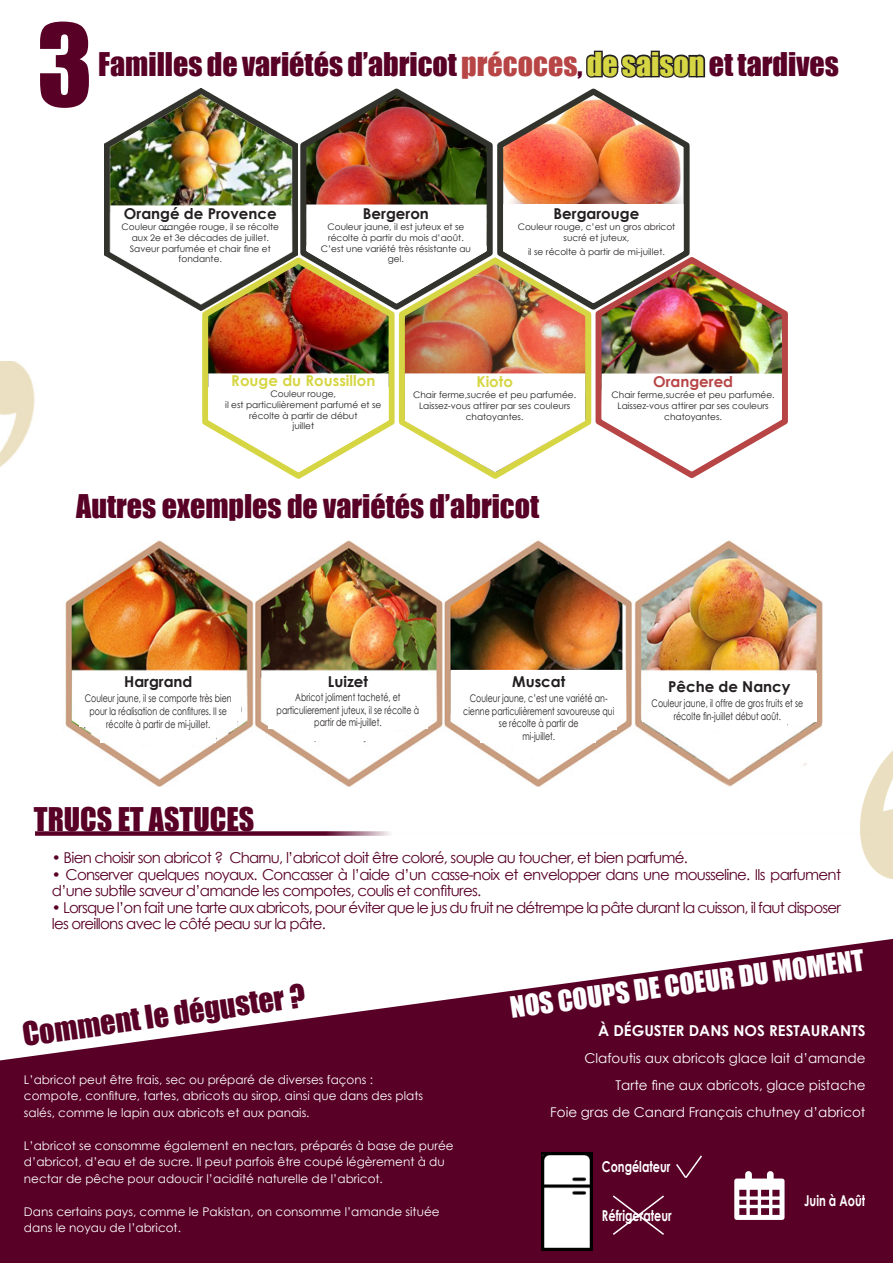
<style>
.page{position:relative;width:893px;height:1263px;background:#fff}
.page>*{position:absolute;margin:0;border:0;box-sizing:border-box;transform-origin:0 0}
.t1{font:105px "Impact";color:#580026}
.t2{font:30px "Impact";color:#580026}
.t3{font:27px "Impact";color:#fff}
.t4{font:15px/16.5px "Century Gothic";letter-spacing:-.05em;color:#580026}
.t5{font:700 15px "Century Gothic";color:#231f20}
.t6{font:700 15px "Century Gothic";color:#fff;scale:.75 1}
.t7{font:700 15px "Century Gothic";color:#fff}
.t8{font:700 15px "Century Gothic";color:#d6d645}
.t9{font:700 15px "Century Gothic";color:#b84546}
.t10{font:13.5px "Century Gothic";color:#fff}
.t11{font:12px/16.5px "Century Gothic";color:#fff}
.t12{font:10.5px/12.6px "Century Gothic";color:#231f20;text-align:center;scale:.75 1}
.t13{font:9px/10.8px "Century Gothic";color:#231f20;text-align:center}
.s1{color:#b84546}
.s2{color:#d6d645}
</style>
<div class="page">
<img style="left:860px;top:751px;width:33px;height:129px">
<img style="left:0;top:361px;width:35px;height:106px">
<svg style="left:0;top:939px;width:893px;height:324px;fill:#580026"></svg>
<svg style="left:586px;top:50px;width:120px;height:28px"></svg>
<img style="left:595px;top:257px;width:193px;height:222px">
<svg style="left:602px;top:373px;width:180px;height:98px"></svg>
<img style="left:199px;top:310px;width:195px;height:169px">
<svg style="left:208px;top:373px;width:181px;height:99px"></svg>
<img style="left:394px;top:314px;width:198px;height:165px">
<svg style="left:405px;top:373px;width:180px;height:99px"></svg>
<img style="left:105px;top:89px;width:190px;height:221px">
<img style="left:295px;top:88px;width:197px;height:226px">
<img style="left:306px;top:201px;width:181px;height:103px">
<img style="left:492px;top:88px;width:201px;height:226px">
<img style="left:503px;top:195px;width:180px;height:108px">
<div style="left:118px;top:208px;width:158px;height:21px;background:#fff"></div>
<div style="left:320px;top:208px;width:158px;height:28px;background:#fff"></div>
<div style="left:523px;top:208px;width:157px;height:28px;background:#fff"></div>
<img style="left:65px;top:540px;width:757px;height:247px">
<svg style="left:35px;top:831px;width:839px;height:5px"></svg>
<svg style="left:734px;top:1171px;width:50px;height:49px"></svg>
<img style="left:541px;top:1153px;width:51px;height:98px">
<svg style="left:676px;top:1155px;width:27px;height:25px"></svg>
<svg style="left:612px;top:1195px;width:53px;height:41px;background:#661638"></svg>
<div style="left:431px;top:571px;width:30px;height:8px;background:#fff"></div>
<div style="left:642px;top:673px;width:175px;height:48px;background:#fff"></div>
<div style="left:451px;top:670px;width:175px;height:49px;background:#fff"></div>
<div style="left:264px;top:672px;width:164px;height:49px;background:#fff"></div>
<div style="left:76px;top:673px;width:165px;height:47px;background:#fff"></div>
<div style="left:302px;top:700px;width:92px;height:41px;background:#fff"></div>
<div style="left:268px;top:713px;width:67px;height:16px;background:#fff"></div>
<div style="left:387px;top:713px;width:41px;height:16px;background:#fff"></div>
<div style="left:101px;top:702px;width:115px;height:40px;background:#fff"></div>
<div style="left:79px;top:711px;width:74px;height:16px;background:#fff"></div>
<div style="left:195px;top:712px;width:42px;height:16px;background:#fff"></div>
<div style="left:481px;top:702px;width:115px;height:40px;background:#fff"></div>
<div style="left:461px;top:712px;width:67px;height:16px;background:#fff"></div>
<div style="left:575px;top:714px;width:42px;height:16px;background:#fff"></div>
<div style="left:515px;top:741px;width:52px;height:16px;background:#fff"></div>
<div style="left:672px;top:690px;width:115px;height:41px;background:#fff"></div>
<p class="t1" style="left:37px;top:-16px;width:57px">3</p>
<p class="t2" style="left:98px;top:41px;width:742px">Familles de variétés d’abricot <span class="s1">précoces</span>, <span class="s2">de saison</span> et tardives</p>
<p class="t5" style="left:124px;top:202px;width:154px">Orangé de Provence</p>
<p class="t13" style="left:122px;top:221px;width:159px">Couleur orangée rouge, il se récolte aux 2e et 3e décades de juillet.</p>
<p class="t13" style="left:130px;top:243px;width:143px">Saveur parfumée et chair fine et fondante.</p>
<p class="t5" style="left:363px;top:202px;width:67px">Bergeron</p>
<p class="t13" style="left:327px;top:221px;width:138px;text-align:left">Couleur jaune, il est juteux et se récolte à partir du mois d’août.</p>
<p class="t13" style="left:321px;top:243px;width:152px">C’est une variété très résistante au gel.</p>
<p class="t5" style="left:554px;top:202px;width:87px">Bergarouge</p>
<p class="t13" style="left:518px;top:221px;width:159px">Couleur rouge, c’est un gros abricot sucré et juteux,</p>
<p class="t13" style="left:528px;top:246px;width:138px">il se récolte à partir de mi-juillet.</p>
<p class="t8" style="left:231px;top:369px;width:145px">Rouge du Roussillon</p>
<p class="t13" style="left:271px;top:388px;width:67px">Couleur rouge,</p>
<p class="t13" style="left:225px;top:399px;width:158px">il est particulièrement parfumé et se récolte à partir de début</p>
<p class="t13" style="left:293px;top:421px;width:23px">juillet</p>
<p class="t8" style="left:476px;top:370px;width:38px">Kioto</p>
<p class="t13" style="left:413px;top:389px;width:165px">Chair ferme,sucrée et peu parfumée.<br>Laissez-vous attirer par ses couleurs chatoyantes.</p>
<p class="t9" style="left:653px;top:370px;width:82px">Orangered</p>
<p class="t13" style="left:612px;top:389px;width:165px">Chair ferme,sucrée et peu parfumée.<br>Laissez-vous attirer par ses couleurs chatoyantes.</p>
<p class="t2" style="left:76px;top:483px;width:465px">Autres exemples de variétés d’abricot</p>
<p class="t5" style="left:124px;top:670px;width:70px">Hargrand</p>
<p class="t5" style="left:328px;top:670px;width:42px">Luizet</p>
<p class="t5" style="left:512px;top:670px;width:55px">Muscat</p>
<p class="t5" style="left:668px;top:675px;width:124px">Pêche de Nancy</p>
<p class="t12" style="left:85px;top:692px;width:197px">Couleur jaune, il se comporte très bien pour la réalisation de confitures. Il se récolte à partir de mi-juillet.</p>
<p class="t12" style="left:295px;top:691px;width:142px">Abricot joliment tacheté, et</p>
<p class="t12" style="left:277px;top:703px;width:192px">particulierement juteux, il se récolte à partir de mi-juillet.</p>
<p class="t12" style="left:463px;top:692px;width:203px">Couleur jaune, c’est une variété an&shy;cienne particulièrement savoureuse qui se récolte à partir de</p>
<p class="t12" style="left:522px;top:730px;width:45px">mi-juillet.</p>
<p class="t12" style="left:652px;top:697px;width:204px">Couleur jaune, il offre de gros fruits et se récolte fin-juillet début août.</p>
<p class="t2" style="left:34px;top:796px;width:222px">TRUCS ET ASTUCES</p>
<p class="t4" style="left:52px;top:849px;width:638px">• Bien choisir son abricot ? Charnu, l’abricot doit être coloré, souple au toucher, et bien parfumé.</p>
<p class="t4" style="left:52px;top:865px;width:791px">• Conserver quelques noyaux. Concasser à l’aide d’un casse-noix et envelopper dans une mousseline. Ils parfument d’une subtile saveur d’amande les compotes, coulis et confitures.</p>
<p class="t4" style="left:52px;top:898px;width:791px">• Lorsque l’on fait une tarte aux abricots, pour éviter que le jus du fruit ne détrempe la pâte durant la cuisson, il faut disposer les oreillons avec le côté peau sur la pâte.</p>
<p class="t2" style="left:20px;top:1011px;width:287px;rotate:-8deg">Comment le déguster ?</p>
<p class="t11" style="left:24px;top:1071px;width:351px">L’abricot peut être frais, sec ou préparé de diverses façons :</p>
<p class="t11" style="left:24px;top:1087px;width:401px">compote, confiture, tartes, abricots au sirop, ainsi que dans des plats salés, comme le lapin aux abricots et aux panais.</p>
<p class="t11" style="left:24px;top:1137px;width:431px">L’abricot se consomme également en nectars, préparés à base de purée d’abricot, d’eau et de sucre. Il peut parfois être coupé légèrement à du nectar de pêche pour adoucir l’acidité naturelle de l’abricot.</p>
<p class="t11" style="left:24px;top:1203px;width:417px">Dans certains pays, comme le Pakistan, on consomme l’amande située dans le noyau de l’abricot.</p>
<p class="t3" style="left:508px;top:988px;width:358px;rotate:-8deg">NOS COUPS DE COEUR DU MOMENT</p>
<p class="t7" style="left:598px;top:1019px;width:269px">À DÉGUSTER DANS NOS RESTAURANTS</p>
<p class="t10" style="left:584px;top:1049px;width:282px">Clafoutis aux abricots glace lait d’amande</p>
<p class="t10" style="left:615px;top:1076px;width:252px">Tarte fine aux abricots, glace pistache</p>
<p class="t10" style="left:550px;top:1103px;width:317px">Foie gras de Canard Français chutney d’abricot</p>
<p class="t6" style="left:602px;top:1155px;width:93px">Congélateur</p>
<p class="t6" style="left:602px;top:1204px;width:95px">Réfrigerateur</p>
<p class="t6" style="left:804px;top:1189px;width:83px">Juin à Août</p>
</div>
